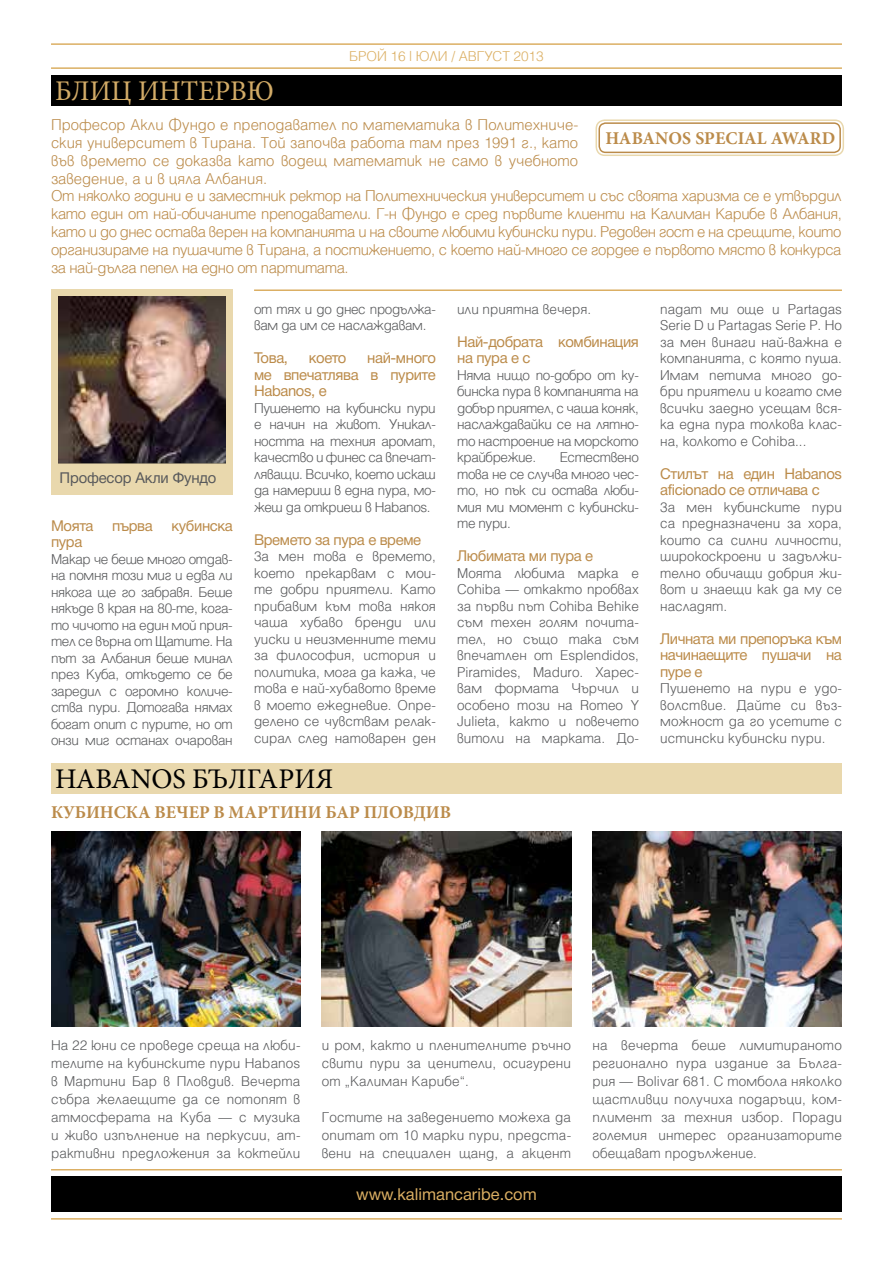
<style>
.page{position:relative;width:893px;height:1263px;background:#fff}
.page>*{position:absolute;margin:0;border:0;box-sizing:border-box;transform-origin:0 0}
.t1{font:28.5px "Minion Pro";letter-spacing:-.005em;color:#000}
.t2{font:28.5px "Minion Pro";color:#d2ab67}
.t3{font:700 18px "Minion Pro";color:#bb8b4a}
.t4{font:300 16.5px/18px "Helv Cyr";letter-spacing:-.015em;color:#bb8b4a;text-align:justify}
.t5{font:16.5px "Helvetica 5 Normal";color:#dbaf63}
.t6{font:300 15px/16.5px "Helv Cyr";color:#58595b;text-align:justify}
.t7{font:15px/16.5px "Helvetica 5 Normal";letter-spacing:-.025em;color:#bb8b4a}
.t8{font:300 15px/16.5px "Helv Cyr";letter-spacing:-.025em;color:#58595b}
.t9{font:300 15px "Helv Cyr";letter-spacing:-.005em;color:#dbaf63}
.t10{font:15px "Helvetica 5 Normal";letter-spacing:-.01em;color:#58595b}
</style>
<div class="page">
<div style="left:51px;top:289px;width:182px;height:206px;background:#e9d8ad"></div>
<hr style="left:51px;top:43px;width:791px;height:2px;background:#dbaf63">
<hr style="left:51px;top:67px;width:791px;height:2px;background:#dbaf63">
<div style="left:51px;top:1177px;width:791px;height:35px;background:#000"></div>
<hr style="left:51px;top:1169px;width:791px;height:1px;background:#dbaf63">
<hr style="left:51px;top:1218px;width:791px;height:1px;background:#dbaf63">
<div style="left:51px;top:75px;width:791px;height:31px;background:#000"></div>
<img style="left:59px;top:297px;width:166px;height:166px">
<hr style="left:254px;top:289px;width:588px;height:2px;background:#dbaf63">
<div style="left:595px;top:119px;width:249px;height:37px;border:2px solid #e9d8ad;border-radius:9px"></div>
<div style="left:598px;top:122px;width:243px;height:31px;border:2px solid #bb8b4a;border-radius:6px"></div>
<div style="left:51px;top:763px;width:791px;height:31px;background:#e9d8ad"></div>
<img style="left:322px;top:832px;width:249px;height:195px">
<img style="left:592px;top:832px;width:250px;height:195px">
<img style="left:51px;top:832px;width:249px;height:195px">
<h1 class="t2" style="left:55px;top:72px;width:220px">БЛИЦ ИНТЕРВЮ</h1>
<p class="t9" style="left:349px;top:48px;width:145px">брой 16 | юли / август</p>
<p class="t9" style="left:514px;top:48px;width:32px">2013</p>
<p class="t4" style="left:51px;top:116px;width:529px">Професор Акли Фундо е преподавател по математика в Политехниче&shy;ския университет в Тирана. Той започва работа там през 1991 г., като във времето се доказва като водещ математик не само в учебното заведение, а и в цяла Албания.</p>
<p class="t3" style="left:605px;top:125px;width:231px">HABANOS SPECIAL AWARD</p>
<p class="t4" style="left:51px;top:187px;width:792px">От няколко години е и заместник ректор на Политехническия университет и със своята харизма се е утвърдил като един от най-обичаните преподаватели. Г-н Фундо е сред първите клиенти на Калиман Карибе в Албания, като и до днес остава верен на компанията и на своите любими кубински пури. Редовен гост е на срещите, които организираме на пушачите в Тирана, а постижението, с което най-много се гордее е първото място в конкурса за най-дълга пепел на едно от партитата.</p>
<p class="t10" style="left:59px;top:469px;width:158px">Професор Акли Фундо</p>
<p class="t7" style="left:51px;top:517px;width:183px">М оята първа кубинска пура</p>
<p class="t6" style="left:51px;top:550px;width:183px">Макар че беше много отдав&shy;на помня този миг и едва ли някога ще го забравя. Беше някъде в края на 80-те, кога&shy;то чичото на един мой прия&shy;тел се върна от Щатите. На път за Албания беше минал през Куба, откъдето се бе заредил с огромно количе&shy;ства пури. Дотогава нямах богат опит с пурите, но от онзи миг останах очарован</p>
<p class="t8" style="left:254px;top:301px;width:183px">от тях и до днес продължа&shy;вам да им се наслаждавам.</p>
<p class="t7" style="left:254px;top:350px;width:35px">Това,</p>
<p class="t7" style="left:309px;top:350px;width:39px">което</p>
<p class="t7" style="left:254px;top:350px;width:183px;text-align:justify;text-indent:113px">най-много ме впечатлява в пурите H abanos, е</p>
<p class="t6" style="left:254px;top:400px;width:183px">Пушенето на кубински пури е начин на живот. Уникал&shy;ността на техния аромат, качество и финес са впечат&shy;ляващи. Всичко, което искаш да намериш в една пура, мо&shy;жеш да откриеш в Habanos.</p>
<p class="t7" style="left:254px;top:531px;width:169px">Времето за пура е време</p>
<p class="t6" style="left:254px;top:548px;width:183px">За мен това е времето, което прекарвам с мои&shy;те добри приятели. Като прибавим към това някоя чаша хубаво бренди или уиски и неизменните теми за философия, история и политика, мога да кажа, че това е най-хубавото време в моето ежедневие. Опре&shy;делено се чувствам релак&shy;сирал след натоварен ден</p>
<p class="t6" style="left:457px;top:301px;width:136px">или приятна вечеря.</p>
<p class="t7" style="left:457px;top:333px;width:183px">Н ай-добрата комбинация на пура е с</p>
<p class="t6" style="left:457px;top:367px;width:183px">Няма нищо по-добро от ку&shy;бинска пура в компанията на добър приятел, с чаша коняк, наслаждавайки се на лятно&shy;то настроение на морското крайбрежие.</p>
<p class="t6" style="left:457px;top:449px;width:183px;text-indent:103px">Естествено това не се случва много чес&shy;то, но пък си остава люби&shy;мия ми момент с кубински&shy;те пури.</p>
<p class="t7" style="left:457px;top:548px;width:137px">Любимата ми пура е</p>
<p class="t6" style="left:457px;top:565px;width:183px">Моята любима марка е Cohiba – откакто пробвах за първи път Cohiba Behike съм техен голям почита&shy;тел, но също така съм впечатлен от Esplendidos, Piramides, Maduro. Харес&shy;вам формата Чърчил и особено този на Romeo Y Julieta, както и повечето витоли на марката. До-</p>
<h1 class="t1" style="left:55px;top:760px;width:156px">HABANOS БЪЛ</h1>
<h1 class="t1" style="left:247px;top:760px;width:32px">ГАРИ</h1>
<h1 class="t1" style="left:316px;top:760px;width:19px">Я</h1>
<p class="t3" style="left:51px;top:800px;width:402px">КУБИНСКА ВЕЧЕР В МАРТИНИ БАР ПЛОВДИВ</p>
<p class="t6" style="left:660px;top:301px;width:183px">падат ми още и Partagas Serie D и Partagas Serie P. Но за мен винаги най-важна е компанията, с която пуша.<br>Имам петима много до&shy;бри приятели и когато сме всички заедно усещам вся&shy;ка една пура толкова клас&shy;на, колкото е Cohiba...</p>
<p class="t7" style="left:660px;top:465px;width:183px">Стилът на един H abanos aficionado се отличава с</p>
<p class="t6" style="left:660px;top:499px;width:183px">За мен кубинските пури са предназначени за хора, които са силни личности, широкоскроени и задължи&shy;телно обичащи добрия жи&shy;вот и знаещи как да му се насладят.</p>
<p class="t7" style="left:660px;top:630px;width:183px;text-align:justify">Личната ми препоръка към начинаещите пушачи на пуре е</p>
<p class="t6" style="left:660px;top:680px;width:183px">Пушенето на пури е удо&shy;волствие. Дайте си въз&shy;можност да го усетите с истински кубински пури.</p>
<p class="t6" style="left:51px;top:1036px;width:251px;line-height:18px">На 22 юни се проведе среща на люби&shy;телите на кубинските пури Habanos в Мартини Бар в Пловдив. Вечерта събра желаещите да се потопят в атмосферата на Куба – с музика и живо изпълнение на перкусии, ат&shy;рактивни предложения за коктейли</p>
<p class="t6" style="left:322px;top:1036px;width:251px;line-height:18px">и ром, както и пленителните ръчно свити пури за ценители, осигурени от „Калиман Карибе“.</p>
<p class="t6" style="left:322px;top:1108px;width:251px;line-height:18px">Гостите на заведението можеха да опитат от 10 марки пури, предста&shy;вени на специален щанд, а акцент</p>
<p class="t5" style="left:356px;top:1185px;width:182px">www.kalimancaribe.com</p>
<p class="t6" style="left:592px;top:1036px;width:251px;line-height:18px">на вечерта беше лимитираното регионално пура издание за Бълга&shy;рия – Bolivar 681. С томбола няколко щастливци получиха подаръци, ком&shy;плимент за техния избор. Поради големия интерес организаторите обещават продължение.</p>
</div>
